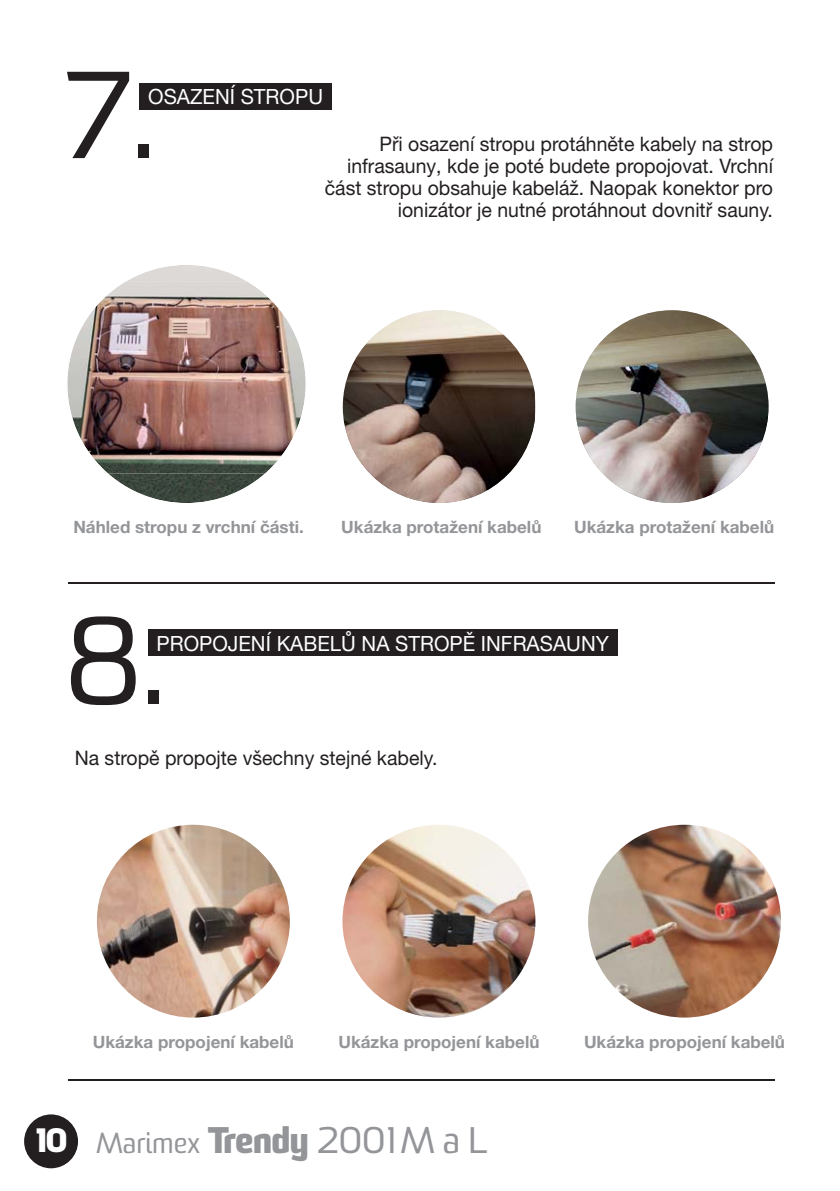
<style>
.page{position:relative;width:840px;height:1191px;background:#fff}
.page>*{position:absolute;margin:0;border:0;box-sizing:border-box;transform-origin:0 0}
.t1{font:120px "Sommet";color:#231f20}
.t2{font:28px "Sommet";color:#939598}
.t3{font:21px "Helvetica Neue CE";color:#fff}
.t4{font:20px/22px "Helvetica Neue CE";color:#231f20;text-align:right}
.t5{font:700 17px "Helvetica Neue CE";color:#939598}
.s1{font-weight:800;font-size:32.8px;color:#fff}
.s2{font-weight:800;font-size:36px}
.s3{font-size:36px}
</style>
<div class="page">
<hr style="left:68px;top:1079px;width:706px;height:1px;background:#231f20">
<hr style="left:68px;top:582px;width:706px;height:1px;background:#231f20">
<div style="left:139px;top:83px;width:193px;height:27px;background:#231f20"></div>
<div style="left:148px;top:628px;width:469px;height:27px;background:#231f20"></div>
<div style="left:24px;top:1114px;width:54px;height:54px;background:#231f20;border-radius:50%"></div>
<img style="left:67px;top:265px;width:238px;height:238px;border-radius:50%">
<img style="left:67px;top:281px;width:238px;height:192px">
<img style="left:342px;top:310px;width:192px;height:193px;border-radius:50%">
<img style="left:575px;top:310px;width:193px;height:193px;border-radius:50%">
<img style="left:97px;top:824px;width:193px;height:193px;border-radius:50%">
<img style="left:587px;top:824px;width:193px;height:193px;border-radius:50%">
<img style="left:342px;top:824px;width:193px;height:193px;border-radius:50%">
<h1 class="t1" style="left:64px;top:72px;width:92px">7.</h1>
<p class="t3" style="left:148px;top:89px;width:176px">OSAZENÍ STROPU</p>
<p class="t4" style="left:324px;top:134px;width:449px">Při osazení stropu protáhněte kabely na strop infrasauny, kde je poté budete propojovat. Vrchní část stropu obsahuje kabeláž. Naopak konektor pro ionizátor je nutné protáhnout dovnitř sauny.</p>
<p class="t5" style="left:73px;top:521px;width:232px">Náhled stropu z vrchní části.</p>
<p class="t5" style="left:341px;top:521px;width:201px">Ukázka protažení kabelů</p>
<p class="t5" style="left:573px;top:521px;width:201px">Ukázka protažení kabelů</p>
<h1 class="t1" style="left:64px;top:618px;width:103px">8.</h1>
<p class="t3" style="left:156px;top:635px;width:453px">PROPOJENÍ KABELŮ NA STROPĚ INFRASAUNY</p>
<p class="t4" style="left:75px;top:749px;width:364px">Na stropě propojte všechny stejné kabely.</p>
<p class="t5" style="left:93px;top:1035px;width:202px">Ukázka propojení kabelů</p>
<p class="t5" style="left:338px;top:1035px;width:202px">Ukázka propojení kabelů</p>
<p class="t5" style="left:583px;top:1035px;width:202px">Ukázka propojení kabelů</p>
<h2 class="t2" style="left:35px;top:1132px;width:453px"><span class="s1">10</span> Marimex <span class="s2">Trendy</span> <span class="s3">2001 M a L</span></h2>
</div>
